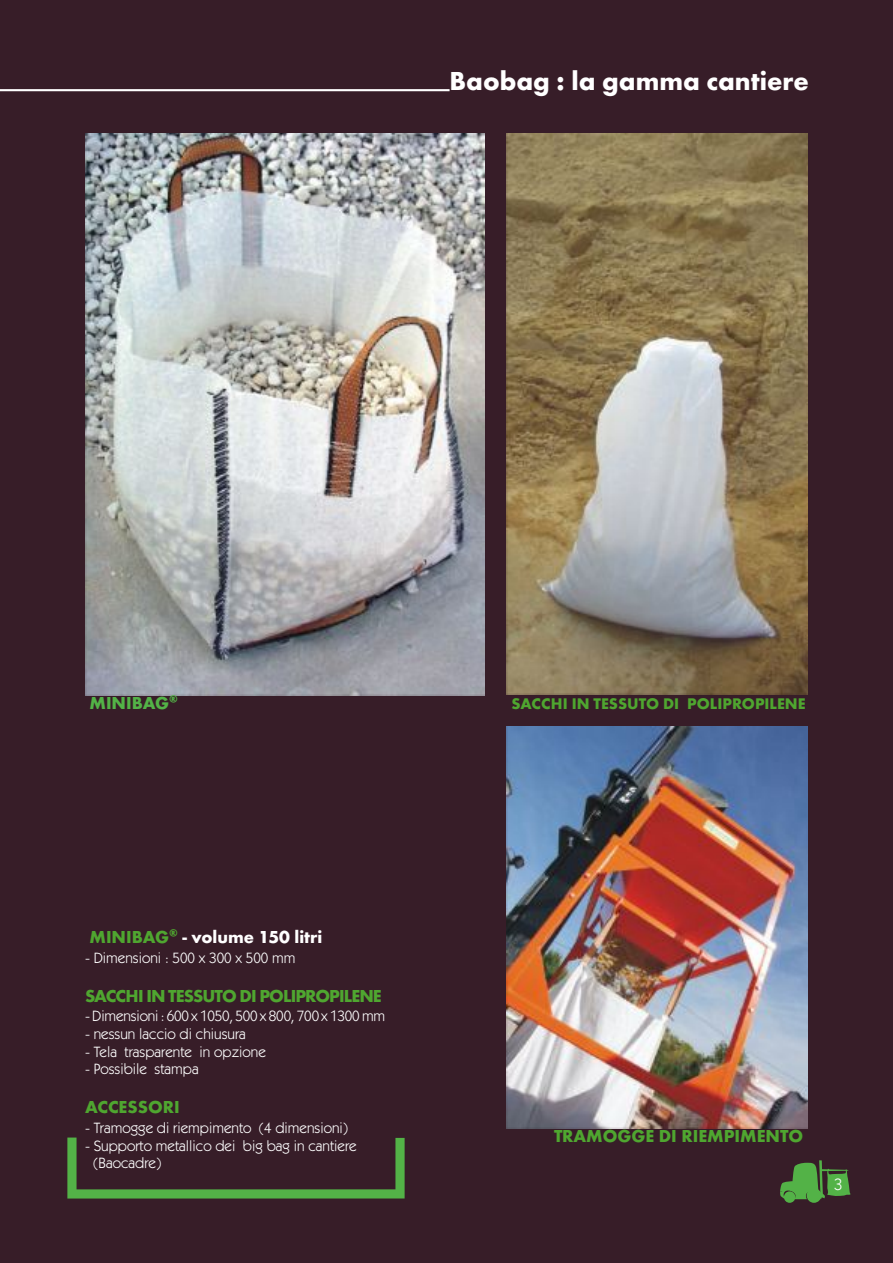
<style>
.page{position:relative;width:893px;height:1263px;background:#371d28}
.page>*{position:absolute;margin:0;border:0;box-sizing:border-box;transform-origin:0 0}
.t1{font:700 27px "Futura EFTUOP";color:#fff}
.t2{font:700 18px "Futura EFTUOP";letter-spacing:-.05em;color:#4fa630}
.t3{font:700 18px "Futura EFTUOP";color:#4fa630}
.t4{font:700 18px "Futura EFTUOP";color:#fff}
.t5{font:700 18px "Futura EFTUOP";color:#53b247}
.t6{font:16.5px "Itc Kabel";color:#fff}
.t7{font:700 16.05px "Futura EFTUOP";color:#4fa630}
.t8{font:15px/17.5px "Itc Kabel";color:#fff}
.s1{color:#4fa630}
</style>
<div class="page">
<img style="left:85px;top:133px;width:400px;height:562px">
<svg style="left:67px;top:1137px;width:338px;height:61px"></svg>
<svg style="left:780px;top:1160px;width:71px;height:39px"></svg>
<div style="left:807px;top:1188px;width:14px;height:15px;background:#53b247;border-radius:50%"></div>
<div style="left:784px;top:1191px;width:11px;height:12px;background:#53b247;border-radius:50%"></div>
<img style="left:506px;top:726px;width:302px;height:402px">
<img style="left:506px;top:134px;width:302px;height:561px">
<hr style="left:0;top:89px;width:450px;height:2px;background:#fff">
<h1 class="t1" style="left:450px;top:70px;width:361px">Baobag : la gamma cantiere</h1>
<p class="t5" style="left:90px;top:696px;width:90px">MINIBAG®</p>
<p class="t4" style="left:90px;top:930px;width:234px"><span class="s1">MINIBAG®</span> - volume 150 litri</p>
<p class="t8" style="left:85px;top:950px;width:212px">- Dimensioni : 500 x 300 x 500 mm</p>
<p class="t2" style="left:85px;top:988px;width:298px">SACCHI IN TESSUTO DI POLIPROPILENE</p>
<p class="t8" style="left:85px;top:1008px;width:302px">- Dimensioni : 600 x 1050, 500 x 800, 700 x 1300 mm</p>
<p class="t8" style="left:85px;top:1026px;width:162px">- nessun laccio di chiusura</p>
<p class="t8" style="left:85px;top:1044px;width:182px">- Tela trasparente in opzione</p>
<p class="t8" style="left:85px;top:1061px;width:115px">- Possibile stampa</p>
<p class="t3" style="left:85px;top:1100px;width:96px">ACCESSORI</p>
<p class="t8" style="left:85px;top:1120px;width:264px">- Tramogge di riempimento (4 dimensioni)</p>
<p class="t8" style="left:94px;top:1138px;width:265px;text-indent:-9px">- Supporto metallico dei big bag in cantiere (Baocadre)</p>
<p class="t7" style="left:512px;top:697px;width:295px">SACCHI IN TESSUTO DI POLIPROPILENE</p>
<p class="t3" style="left:554px;top:1129px;width:251px">TRAMOGGE DI RIEMPIMENTO</p>
<p class="t6" style="left:834px;top:1178px;width:10px">3</p>
</div>
